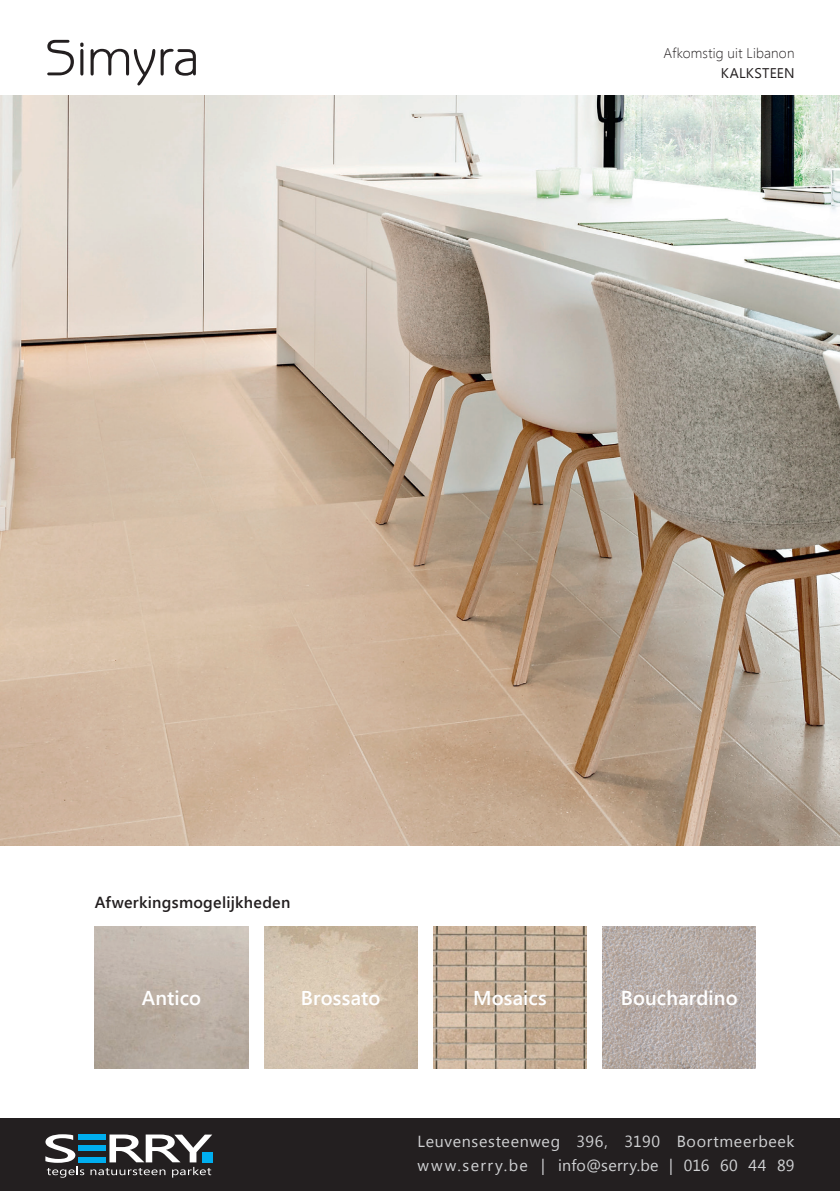
<style>
.page{position:relative;width:840px;height:1191px;background:#fff}
.page>*{position:absolute;margin:0;border:0;box-sizing:border-box;transform-origin:0 0}
.t1{font:51.6px "Benguiat Gothic Std";letter-spacing:-.015em;color:#231f20}
.t2{font:600 20px "Segoe UI";letter-spacing:.005em;color:#fff}
.t3{font:16px/24px "Segoe UI";letter-spacing:.04em;color:#d1d2d4}
.t4{font:600 16px "Segoe UI";letter-spacing:.015em;color:#231f20}
.t5{font:300 14px "Segoe UI";letter-spacing:.015em;color:#231f20}
.t6{font:14px "Segoe UI";letter-spacing:.015em;color:#231f20}
</style>
<div class="page">
<div style="left:0;top:1118px;width:839px;height:73px;background:#231f20"></div>
<div style="left:78px;top:1134px;width:27px;height:6px;background:#00aeef"></div>
<div style="left:78px;top:1145px;width:27px;height:6px;background:#00aeef"></div>
<div style="left:78px;top:1156px;width:27px;height:6px;background:#00aeef"></div>
<svg style="left:45px;top:1134px;width:39px;height:43px"></svg>
<svg style="left:90px;top:1134px;width:122px;height:43px"></svg>
<img style="left:0;top:95px;width:839px;height:750px">
<img style="left:602px;top:926px;width:153px;height:142px">
<img style="left:264px;top:926px;width:153px;height:142px">
<img style="left:433px;top:926px;width:153px;height:142px">
<h1 class="t1" style="left:45px;top:28px;width:155px">Simyra</h1>
<p class="t5" style="left:663px;top:44px;width:132px">Afkomstig uit Libanon</p>
<p class="t6" style="left:720px;top:64px;width:75px">KALKSTEEN</p>
<p class="t4" style="left:95px;top:891px;width:197px">Afwerkingsmogelijkheden</p>
<p class="t2" style="left:142px;top:983px;width:61px">Antico</p>
<p class="t2" style="left:301px;top:983px;width:81px">Brossato</p>
<p class="t2" style="left:473px;top:983px;width:75px">Mosaics</p>
<p class="t2" style="left:620px;top:983px;width:118px">Bouchardino</p>
<p class="t3" style="left:417px;top:1128px;width:378px">Leuvensesteenweg 396, 3190 Boortmeerbeek www.serry.be | info@serry.be | 016 60 44 89</p>
</div>
